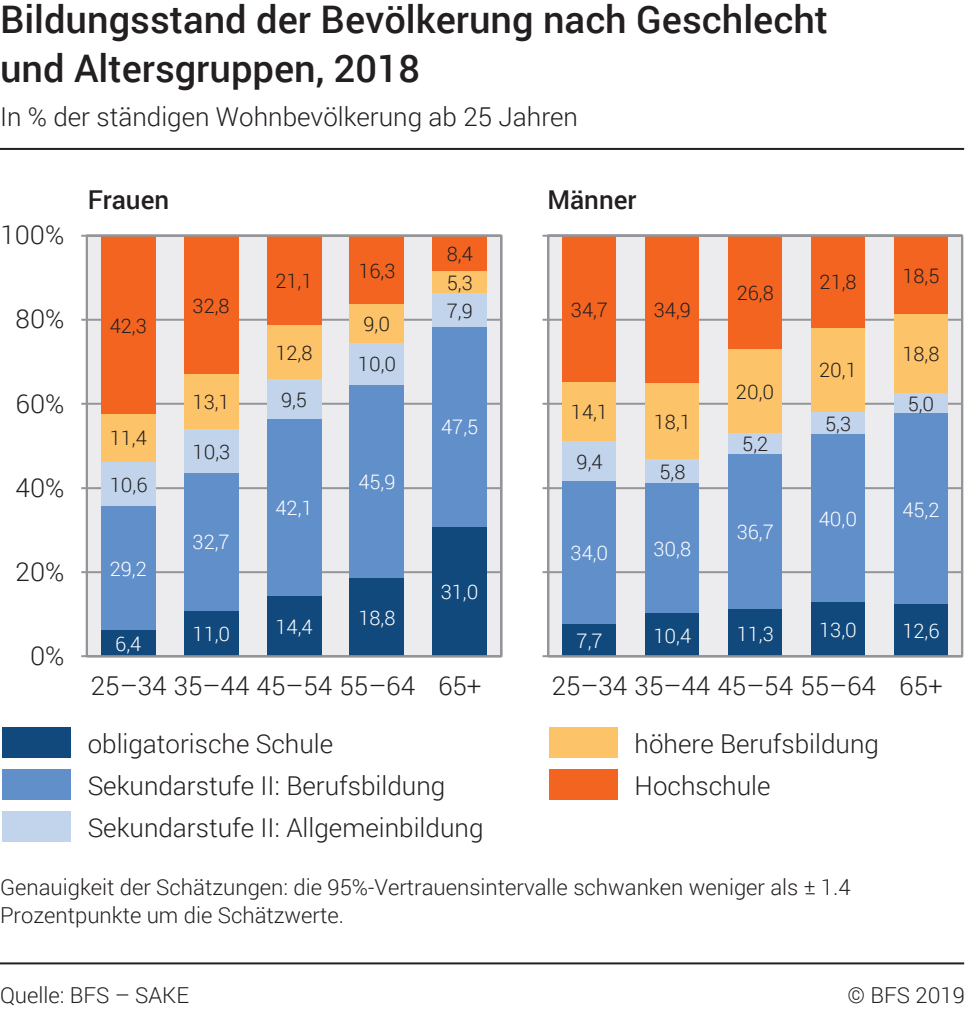
<style>
.page{position:relative;width:965px;height:1009px;background:#fff}
.page>*{position:absolute;margin:0;border:0;box-sizing:border-box;transform-origin:0 0}
.t1{font:500 38px/49.6px "Roboto";color:#231f20}
.t2{font:300 26px/42px "Roboto";color:#231f20}
.t3{font:500 26px "Roboto";color:#231f20}
.t4{font:300 22px/28.8px "Roboto";color:#231f20}
.t5{font:300 20px "Roboto";color:#231f20}
.t6{font:300 20px "Roboto";color:#fff}
</style>
<div class="page">
<hr style="left:0;top:962px;width:963px;height:2px;background:#231f20">
<hr style="left:0;top:148px;width:963px;height:2px;background:#231f20">
<svg style="left:81px;top:234px;width:422px;height:424px;background:#e2e2e5"></svg>
<hr style="left:87px;top:571px;width:414px;height:2px;background:#939598">
<hr style="left:87px;top:487px;width:414px;height:2px;background:#939598">
<hr style="left:87px;top:403px;width:414px;height:2px;background:#939598">
<hr style="left:87px;top:319px;width:414px;height:2px;background:#939598">
<hr style="left:86px;top:236px;width:2px;height:420px;background:#939598">
<div style="left:101px;top:629px;width:54px;height:27px;background:#12497d"></div>
<div style="left:101px;top:506px;width:54px;height:123px;background:#618fca"></div>
<div style="left:101px;top:461px;width:54px;height:45px;background:#c1d4ec"></div>
<div style="left:101px;top:413px;width:54px;height:48px;background:#fdc368"></div>
<div style="left:101px;top:236px;width:54px;height:177px;background:#f36421"></div>
<div style="left:184px;top:610px;width:54px;height:46px;background:#12497d"></div>
<div style="left:184px;top:472px;width:54px;height:138px;background:#618fca"></div>
<div style="left:184px;top:429px;width:54px;height:43px;background:#c1d4ec"></div>
<div style="left:184px;top:374px;width:54px;height:55px;background:#fdc368"></div>
<div style="left:184px;top:236px;width:54px;height:138px;background:#f36421"></div>
<div style="left:267px;top:596px;width:54px;height:60px;background:#12497d"></div>
<div style="left:267px;top:419px;width:54px;height:177px;background:#618fca"></div>
<div style="left:267px;top:379px;width:54px;height:40px;background:#c1d4ec"></div>
<div style="left:267px;top:325px;width:54px;height:54px;background:#fdc368"></div>
<div style="left:267px;top:236px;width:54px;height:89px;background:#f36421"></div>
<div style="left:350px;top:577px;width:54px;height:79px;background:#12497d"></div>
<div style="left:350px;top:384px;width:54px;height:193px;background:#618fca"></div>
<div style="left:350px;top:342px;width:54px;height:42px;background:#c1d4ec"></div>
<div style="left:350px;top:304px;width:54px;height:38px;background:#fdc368"></div>
<div style="left:350px;top:236px;width:54px;height:68px;background:#f36421"></div>
<div style="left:432px;top:526px;width:54px;height:130px;background:#12497d"></div>
<div style="left:432px;top:326px;width:54px;height:200px;background:#618fca"></div>
<div style="left:432px;top:293px;width:54px;height:33px;background:#c1d4ec"></div>
<div style="left:432px;top:271px;width:54px;height:22px;background:#fdc368"></div>
<div style="left:432px;top:236px;width:54px;height:35px;background:#f36421"></div>
<div style="left:2px;top:728px;width:68px;height:30px;background:#12497d"></div>
<div style="left:2px;top:770px;width:68px;height:30px;background:#618fca"></div>
<div style="left:2px;top:811px;width:68px;height:31px;background:#c1d4ec"></div>
<div style="left:549px;top:728px;width:68px;height:30px;background:#fdc368"></div>
<div style="left:549px;top:770px;width:68px;height:30px;background:#f36421"></div>
<svg style="left:542px;top:234px;width:421px;height:424px;background:#e5e5e7"></svg>
<div style="left:562px;top:624px;width:54px;height:32px;background:#12497d"></div>
<div style="left:562px;top:481px;width:54px;height:143px;background:#618fca"></div>
<div style="left:562px;top:441px;width:54px;height:40px;background:#c1d4ec"></div>
<div style="left:562px;top:382px;width:54px;height:59px;background:#fdc368"></div>
<div style="left:562px;top:236px;width:54px;height:146px;background:#f36421"></div>
<div style="left:645px;top:613px;width:53px;height:43px;background:#12497d"></div>
<div style="left:645px;top:483px;width:53px;height:130px;background:#618fca"></div>
<div style="left:645px;top:459px;width:53px;height:24px;background:#c1d4ec"></div>
<div style="left:645px;top:383px;width:53px;height:76px;background:#fdc368"></div>
<div style="left:645px;top:236px;width:53px;height:147px;background:#f36421"></div>
<div style="left:728px;top:609px;width:53px;height:47px;background:#12497d"></div>
<div style="left:728px;top:454px;width:53px;height:155px;background:#618fca"></div>
<div style="left:728px;top:433px;width:53px;height:21px;background:#c1d4ec"></div>
<div style="left:728px;top:349px;width:53px;height:84px;background:#fdc368"></div>
<div style="left:728px;top:236px;width:53px;height:113px;background:#f36421"></div>
<div style="left:810px;top:602px;width:54px;height:54px;background:#12497d"></div>
<div style="left:810px;top:434px;width:54px;height:168px;background:#618fca"></div>
<div style="left:810px;top:411px;width:54px;height:23px;background:#c1d4ec"></div>
<div style="left:810px;top:327px;width:54px;height:84px;background:#fdc368"></div>
<div style="left:810px;top:236px;width:54px;height:91px;background:#f36421"></div>
<div style="left:893px;top:603px;width:54px;height:53px;background:#12497d"></div>
<div style="left:893px;top:413px;width:54px;height:190px;background:#618fca"></div>
<div style="left:893px;top:393px;width:54px;height:20px;background:#c1d4ec"></div>
<div style="left:893px;top:313px;width:54px;height:80px;background:#fdc368"></div>
<div style="left:893px;top:236px;width:54px;height:77px;background:#f36421"></div>
<hr style="left:87px;top:655px;width:414px;height:2px;background:#939598">
<hr style="left:87px;top:235px;width:414px;height:2px;background:#939598">
<hr style="left:548px;top:655px;width:413px;height:2px;background:#939598">
<hr style="left:548px;top:235px;width:413px;height:2px;background:#939598">
<h1 class="t1" style="left:0;top:-7px;width:829px">Bildungsstand der Bevölkerung nach Geschlecht und Altersgruppen, 2018</h1>
<p class="t2" style="left:0;top:95px;width:579px">In % der ständigen Wohnbevölkerung ab 25 Jahren</p>
<p class="t2" style="left:0;top:213px;width:65px">100%</p>
<p class="t2" style="left:16px;top:297px;width:50px">80%</p>
<p class="t2" style="left:16px;top:381px;width:50px">60%</p>
<p class="t2" style="left:16px;top:465px;width:50px">40%</p>
<p class="t2" style="left:16px;top:549px;width:50px">20%</p>
<p class="t2" style="left:30px;top:633px;width:36px">0%</p>
<p class="t3" style="left:88px;top:181px;width:83px">Frauen</p>
<p class="t5" style="left:110px;top:312px;width:39px">42,3</p>
<p class="t5" style="left:110px;top:424px;width:39px">11,4</p>
<p class="t5" style="left:110px;top:471px;width:39px">10,6</p>
<p class="t6" style="left:110px;top:555px;width:39px">29,2</p>
<p class="t6" style="left:115px;top:630px;width:27px">6,4</p>
<p class="t5" style="left:192px;top:292px;width:39px">32,8</p>
<p class="t5" style="left:192px;top:388px;width:39px">13,1</p>
<p class="t5" style="left:192px;top:438px;width:39px">10,3</p>
<p class="t6" style="left:192px;top:528px;width:39px">32,7</p>
<p class="t6" style="left:192px;top:620px;width:39px">11,0</p>
<p class="t5" style="left:275px;top:267px;width:39px">21,1</p>
<p class="t5" style="left:275px;top:339px;width:39px">12,8</p>
<p class="t5" style="left:281px;top:386px;width:27px">9,5</p>
<p class="t6" style="left:275px;top:494px;width:39px">42,1</p>
<p class="t6" style="left:275px;top:613px;width:39px">14,4</p>
<p class="t5" style="left:358px;top:257px;width:39px">16,3</p>
<p class="t5" style="left:363px;top:310px;width:28px">9,0</p>
<p class="t5" style="left:358px;top:350px;width:40px">10,0</p>
<p class="t6" style="left:358px;top:468px;width:39px">45,9</p>
<p class="t6" style="left:358px;top:604px;width:39px">18,8</p>
<p class="t5" style="left:446px;top:240px;width:27px">8,4</p>
<p class="t5" style="left:446px;top:269px;width:27px">5,3</p>
<p class="t5" style="left:446px;top:297px;width:27px">7,9</p>
<p class="t6" style="left:441px;top:413px;width:39px">47,5</p>
<p class="t6" style="left:440px;top:578px;width:39px">31,0</p>
<p class="t2" style="left:91px;top:664px;width:392px">25–34 35–44 45–54 55–64 65+</p>
<p class="t3" style="left:547px;top:181px;width:91px">Männer</p>
<p class="t5" style="left:570px;top:296px;width:39px">34,7</p>
<p class="t5" style="left:570px;top:398px;width:39px">14,1</p>
<p class="t5" style="left:576px;top:448px;width:27px">9,4</p>
<p class="t6" style="left:570px;top:539px;width:39px">34,0</p>
<p class="t6" style="left:576px;top:627px;width:27px">7,7</p>
<p class="t5" style="left:653px;top:296px;width:39px">34,9</p>
<p class="t5" style="left:653px;top:408px;width:39px">18,1</p>
<p class="t5" style="left:659px;top:458px;width:27px">5,8</p>
<p class="t6" style="left:653px;top:535px;width:39px">30,8</p>
<p class="t6" style="left:653px;top:622px;width:39px">10,4</p>
<p class="t5" style="left:736px;top:279px;width:39px">26,8</p>
<p class="t5" style="left:735px;top:378px;width:40px">20,0</p>
<p class="t5" style="left:742px;top:430px;width:27px">5,2</p>
<p class="t6" style="left:736px;top:518px;width:39px">36,7</p>
<p class="t6" style="left:736px;top:620px;width:39px">11,3</p>
<p class="t5" style="left:819px;top:268px;width:39px">21,8</p>
<p class="t5" style="left:818px;top:356px;width:39px">20,1</p>
<p class="t5" style="left:824px;top:410px;width:27px">5,3</p>
<p class="t6" style="left:818px;top:505px;width:40px">40,0</p>
<p class="t6" style="left:818px;top:616px;width:39px">13,0</p>
<p class="t5" style="left:902px;top:262px;width:39px">18,5</p>
<p class="t5" style="left:902px;top:340px;width:39px">18,8</p>
<p class="t5" style="left:907px;top:390px;width:28px">5,0</p>
<p class="t6" style="left:902px;top:496px;width:39px">45,2</p>
<p class="t6" style="left:902px;top:617px;width:39px">12,6</p>
<p class="t2" style="left:551px;top:664px;width:392px">25–34 35–44 45–54 55–64 65+</p>
<p class="t2" style="left:88px;top:722px;width:397px">obligatorische Schule<br>Sekundarstufe II: Berufsbildung<br>Sekundarstufe II: Allgemeinbildung</p>
<p class="t2" style="left:634px;top:722px;width:246px">höhere Berufsbildung<br>Hochschule</p>
<p class="t4" style="left:0;top:872px;width:851px">Genauigkeit der Schätzungen: die 95%-Vertrauensintervalle schwanken weniger als ± 1.4<br>Prozentpunkte um die Schätzwerte.</p>
<p class="t4" style="left:0;top:980px;width:190px">Quelle: BFS – SAKE</p>
<p class="t4" style="left:847px;top:980px;width:119px">© BFS 2019</p>
</div>
